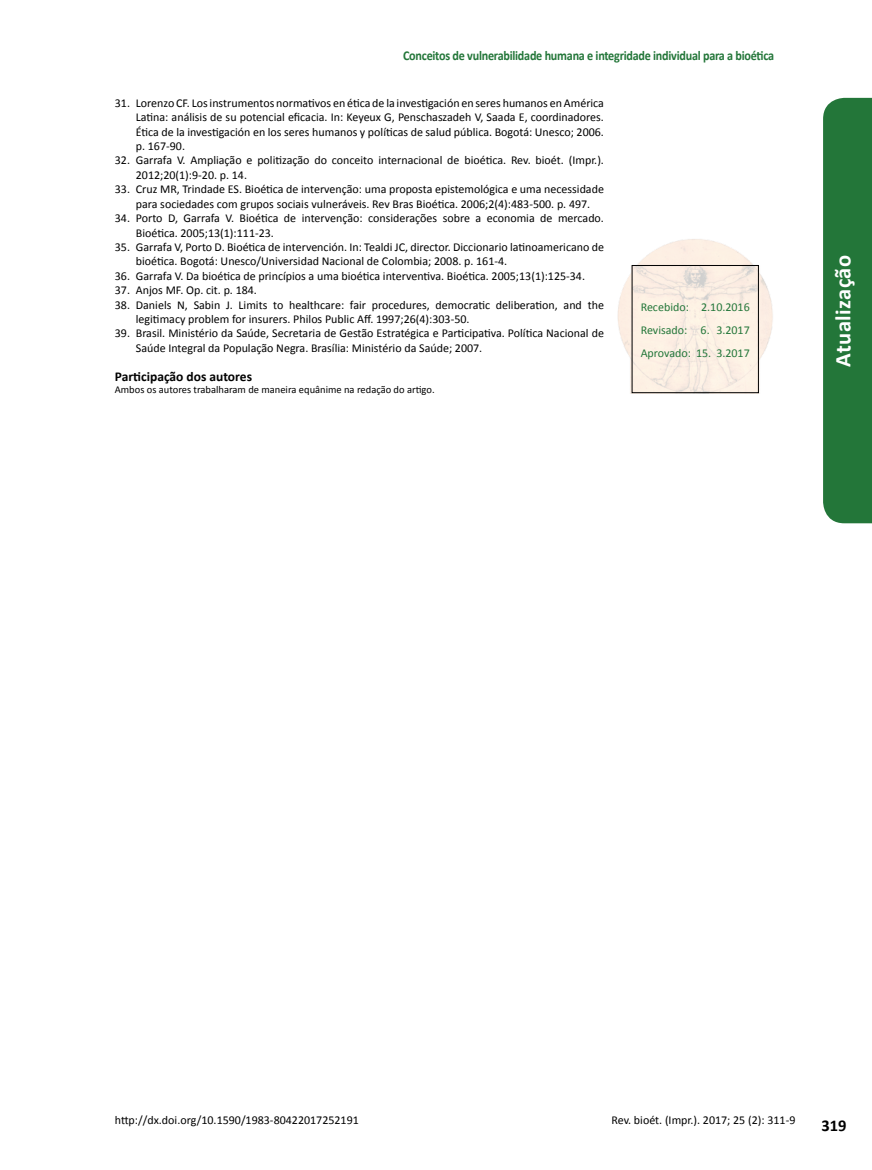
<style>
.page{position:relative;width:872px;height:1170px;background:#fff}
.page>*{position:absolute;margin:0;border:0;box-sizing:border-box;transform-origin:0 0}
.t1{font:700 22.5px "Calibri";letter-spacing:.02em;color:#fff}
.t2{font:700 16.5px "Calibri";color:#000}
.t3{font:700 13.5px "Calibri";letter-spacing:-.02em;color:#237639;scale:.9 1}
.t4{font:700 13.5px "Calibri";color:#000}
.t5{font:12px/14.4px "Calibri";color:#000}
.t6{font:12px/23px "Calibri";color:#237639;text-align:justify}
.t7{font:10.5px "Calibri";color:#000}
</style>
<div class="page">
<img style="left:617px;top:239px;width:156px;height:154px">
<div style="left:632px;top:265px;width:126px;height:128px;border:1px solid #000"></div>
<div style="left:823px;top:98px;width:49px;height:425px;background:#237639"></div>
<p class="t3" style="left:403px;top:47px;width:414px">Conceitos de vulnerabilidade humana e integridade individual para a bioética</p>
<p class="t5" style="left:136px;top:96px;width:469px;text-align:justify;text-indent:-21px">31. Lorenzo CF. Los instrumentos normativos en ética de la investigación en seres humanos en América Latina: análisis de su potencial eficacia. In: Keyeux G, Penschaszadeh V, Saada E, coordinadores.<br>Ética de la investigación en los seres humanos y políticas de salud pública. Bogotá: Unesco; 2006. p. 167-90.</p>
<p class="t5" style="left:136px;top:153px;width:469px;text-indent:-21px">32. Garrafa V. Ampliação e politização do conceito internacional de bioética. Rev. bioét. (Impr.).<br>2012;20(1):9-20. p. 14.</p>
<p class="t5" style="left:136px;top:182px;width:469px;text-indent:-21px">33. Cruz MR, Trindade ES. Bioética de intervenção: uma proposta epistemológica e uma necessidade para sociedades com grupos sociais vulneráveis. Rev Bras Bioética. 2006;2(4):483-500. p. 497.</p>
<p class="t5" style="left:136px;top:211px;width:469px;text-indent:-21px">34. Porto D, Garrafa V. Bioética de intervenção: considerações sobre a economia de mercado.<br>Bioética. 2005;13(1):111-23.</p>
<p class="t5" style="left:136px;top:240px;width:469px;text-indent:-21px">35. Garrafa V, Porto D. Bioética de intervención. In: Tealdi JC, director. Diccionario latinoamericano de bioética. Bogotá: Unesco/Universidad Nacional de Colombia; 2008. p. 161-4.</p>
<p class="t5" style="left:115px;top:268px;width:472px">36. Garrafa V. Da bioética de princípios a uma bioética interventiva. Bioética. 2005;13(1):125-34.</p>
<p class="t5" style="left:115px;top:283px;width:144px">37. Anjos MF. Op. cit. p. 184.</p>
<p class="t5" style="left:136px;top:297px;width:469px;text-indent:-21px">38. Daniels N, Sabin J. Limits to healthcare: fair procedures, democratic deliberation, and the legitimacy problem for insurers. Philos Public Aff. 1997;26(4):303-50.</p>
<p class="t5" style="left:136px;top:326px;width:469px;text-indent:-21px">39. Brasil. Ministério da Saúde, Secretaria de Gestão Estratégica e Participativa. Política Nacional de<br>Saúde Integral da População Negra. Brasília: Ministério da Saúde; 2007.</p>
<p class="t4" style="left:115px;top:367px;width:139px">Participação dos autores</p>
<p class="t7" style="left:115px;top:383px;width:321px">Ambos os autores trabalharam de maneira equânime na redação do artigo.</p>
<p class="t6" style="left:640px;top:295px;width:111px">Recebido: 2.10.2016<br>Revisado: 6. 3.2017<br>Aprovado: 15. 3.2017</p>
<h1 class="t1" style="left:828px;top:366px;width:113px;rotate:-90deg">Atualização</h1>
<p class="t5" style="left:115px;top:1113px;width:245px">http://dx.doi.org/10.1590/1983-80422017252191</p>
<p class="t5" style="left:611px;top:1113px;width:185px">Rev. bioét. (Impr.). 2017; 25 (2): 311-9</p>
<h2 class="t2" style="left:821px;top:1115px;width:27px">319</h2>
</div>
